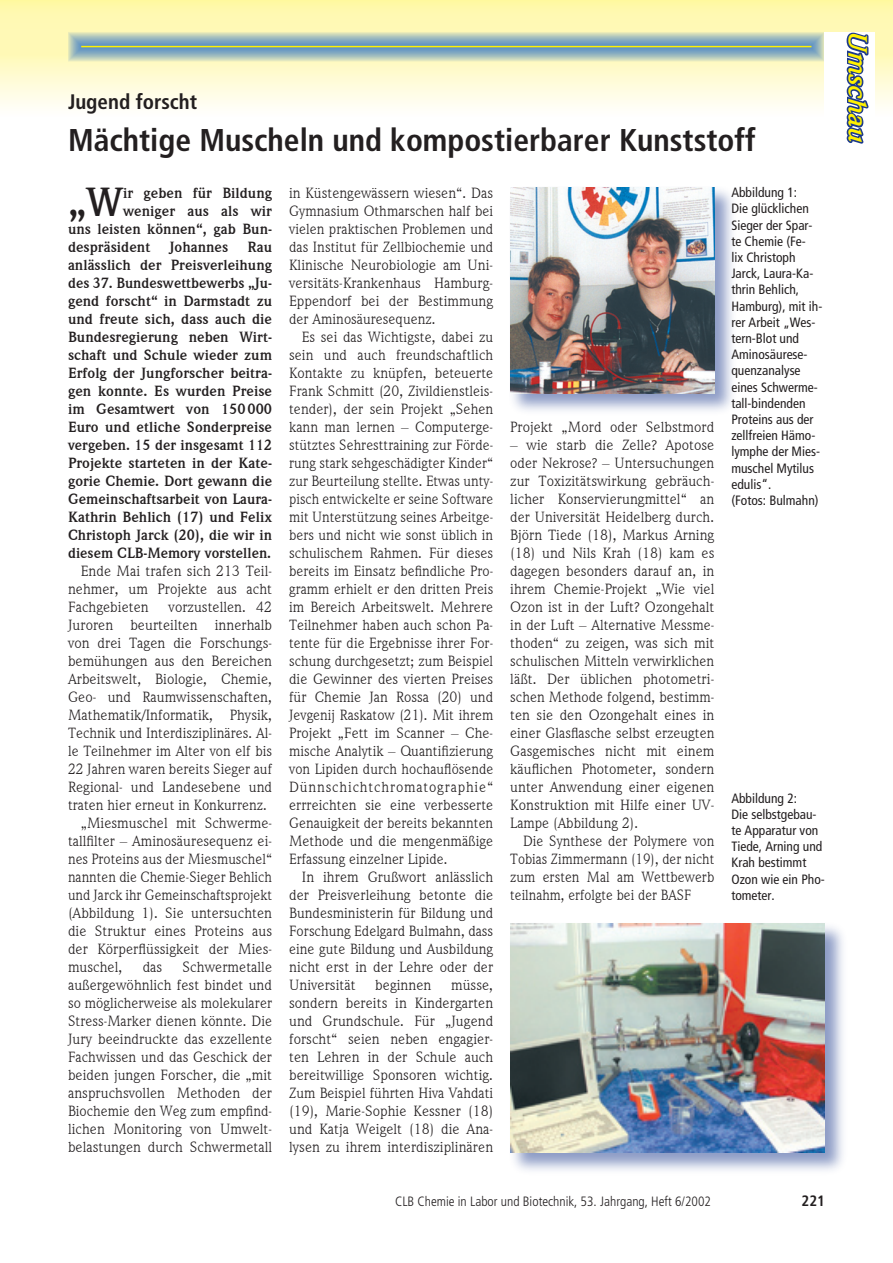
<style>
.page{position:relative;width:893px;height:1263px;background:#fff}
.page>*{position:absolute;margin:0;border:0;box-sizing:border-box;transform-origin:0 0}
.t1{font:700 41.25px "Weidemann IT Cby BT";color:#231f20}
.t2{font:700 condensed 31.5px "Frutiger";color:#231f20}
.t3{font:italic 700 27px "Weidemann IT Cby BT";letter-spacing:-.005em;color:#fff101}
.t4{font:700 condensed 21px "Frutiger";color:#231f20}
.t5{font:15px/18px "Weidemann IT Cby BT";color:#231f20;text-align:justify}
.t6{font:700 15px/18px "Weidemann IT Cby BT";color:#231f20;text-align:justify}
.t7{font:700 condensed 15px "Frutiger";color:#231f20}
.t8{font:condensed 13.5px/16.2px "Frutiger";color:#231f20}
.t9{font:300 condensed 13.5px "Frutiger";color:#231f20}
</style>
<div class="page">
<div style="left:0;top:0;width:893px;height:117px;background:linear-gradient(to bottom,#fff89d,#fffdf4)"></div>
<hr style="left:0;top:0;width:1px;height:117px;background:#fff">
<svg style="left:68px;top:32px;width:709px;height:30px;background:#9dbabc"></svg>
<hr style="left:81px;top:46px;width:730px;height:1px;background:#fff101">
<svg style="left:777px;top:31px;width:116px;height:113px"></svg>
<div style="left:509px;top:186px;width:227px;height:230px;background:#1a388c;opacity:.5"></div>
<img style="left:510px;top:187px;width:204px;height:206px">
<div style="left:509px;top:922px;width:339px;height:253px;background:#1a388c;opacity:.5"></div>
<img style="left:510px;top:923px;width:315px;height:229px">
<h3 class="t4" style="left:68px;top:90px;width:131px">Jugend forscht</h3>
<h2 class="t2" style="left:68px;top:122px;width:689px">Mächtige Muscheln und kompostierbarer Kunststoff</h2>
<p class="t8" style="left:731px;top:185px;width:92px">Abbildung 1:<br>Die glücklichen<br>Sieger der Spar&shy;te Chemie (Fe-<br>lix Christoph<br>Jarck, Laura-Ka&shy;thrin Behlich,<br>Hamburg), mit ih&shy;rer Arbeit „Wes&shy;tern-Blot und<br>Aminosäurese&shy;quenzanalyse eines Schwerme&shy;tall-bindenden<br>Proteins aus der zellfreien Hämo&shy;lymphe der Mies&shy;muschel Mytilus edulis“.<br>(Fotos: Bulmahn)</p>
<h1 class="t1" style="left:68px;top:176px;width:57px">„W</h1>
<p class="t6" style="left:123px;top:184px;width:151px">ir geben für Bildung</p>
<p class="t5" style="left:289px;top:184px;width:206px">in Küstengewässern wiesen“. Das Gymnasium Othmarschen half bei vielen praktischen Problemen und das Institut für Zellbiochemie und Klinische Neurobiologie am Uni&shy;versitäts-Krankenhaus Hamburg-Eppendorf bei der Bestimmung der Aminosäuresequenz.</p>
<p class="t5" style="left:289px;top:328px;width:206px;text-indent:13px">Es sei das Wichtigste, dabei zu sein und auch freundschaftlich Kontakte zu knüpfen, beteuerte Frank Schmitt (20, Zivildienstleis&shy;tender), der sein Projekt „Sehen kann man lernen – Computerge&shy;stütztes Sehresttraining zur Förde&shy;rung stark sehgeschädigter Kinder“ zur Beurteilung stellte. Etwas unty&shy;pisch entwickelte er seine Software mit Unterstützung seines Arbeitge&shy;bers und nicht wie sonst üblich in schulischem Rahmen. Für dieses bereits im Einsatz befindliche Pro&shy;gramm erhielt er den dritten Preis im Bereich Arbeitswelt. Mehrere Teilnehmer haben auch schon Pa&shy;tente für die Ergebnisse ihrer For&shy;schung durchgesetzt; zum Beispiel die Gewinner des vierten Preises für Chemie Jan Rossa (20) und Jevgenij Raskatow (21). Mit ihrem Projekt „Fett im Scanner – Che&shy;mische Analytik – Quantifizierung von Lipiden durch hochauflösende Dünnschichtchromatographie“ errreichten sie eine verbesserte Genauigkeit der bereits bekannten Methode und die mengenmäßige Erfassung einzelner Lipide.</p>
<p class="t5" style="left:289px;top:868px;width:206px;text-indent:13px">In ihrem Grußwort anlässlich der Preisverleihung betonte die Bundesministerin für Bildung und Forschung Edelgard Bulmahn, dass eine gute Bildung und Ausbildung nicht erst in der Lehre oder der Universität</p>
<p class="t6" style="left:123px;top:202px;width:151px">weniger aus als wir</p>
<p class="t6" style="left:68px;top:220px;width:206px">uns leisten können“, gab Bun-</p>
<p class="t6" style="left:68px;top:238px;width:84px">despräsident</p>
<p class="t6" style="left:169px;top:238px;width:60px">Johannes</p>
<p class="t6" style="left:68px;top:238px;width:206px;text-indent:179px">Rau anlässlich der Preisverleihung des 37. Bundeswettbewerbs „Ju&shy;gend forscht“ in Darmstadt zu und freute sich, dass auch die Bundesregierung neben Wirt&shy;schaft und Schule wieder zum Erfolg der Jungforscher beitra&shy;gen konnte. Es wurden Preise im Gesamtwert von 150 000<br>Euro und etliche Sonderpreise vergeben. 15 der insgesamt 112<br>Projekte starteten in der Kate&shy;gorie Chemie. Dort gewann die Gemeinschaftsarbeit von Laura-Kathrin Behlich (17) und Felix Christoph Jarck (20), die wir in diesem CLB-Memory vorstellen.</p>
<p class="t5" style="left:68px;top:562px;width:206px;text-indent:13px">Ende Mai trafen sich 213 Teil&shy;nehmer, um Projekte aus acht Fachgebieten</p>
<p class="t5" style="left:510px;top:418px;width:206px">Projekt „Mord oder Selbstmord</p>
<p class="t5" style="left:510px;top:436px;width:206px">– wie starb die Zelle? Apotose oder Nekrose? – Untersuchungen zur Toxizitätswirkung gebräuch&shy;licher Konservierungmittel“ an der Universität Heidelberg durch.<br>Björn Tiede (18), Markus Arning (18) und Nils Krah (18) kam es dagegen besonders darauf an, in ihrem Chemie-Projekt „Wie viel Ozon ist in der Luft? Ozongehalt in der Luft – Alternative Messme&shy;thoden“ zu zeigen, was sich mit schulischen Mitteln verwirklichen läßt. Der üblichen photometri&shy;schen Methode folgend, bestimm&shy;ten sie den Ozongehalt eines in einer Glasflasche selbst erzeugten Gasgemisches nicht mit einem käuflichen Photometer, sondern unter Anwendung einer eigenen Konstruktion mit Hilfe einer UV-Lampe (Abbildung 2).</p>
<p class="t5" style="left:510px;top:832px;width:206px;text-indent:13px">Die Synthese der Polymere von Tobias Zimmermann (19), der nicht zum ersten Mal am Wettbewerb teilnahm, erfolgte bei der BASF</p>
<p class="t5" style="left:169px;top:598px;width:105px">vorzustellen. 42</p>
<p class="t5" style="left:68px;top:616px;width:206px">Juroren beurteilten innerhalb</p>
<p class="t5" style="left:68px;top:634px;width:206px">von drei Tagen die Forschungs-</p>
<p class="t5" style="left:68px;top:652px;width:206px">bemühungen aus den Bereichen</p>
<p class="t5" style="left:68px;top:670px;width:206px">Arbeitswelt, Biologie, Chemie,</p>
<p class="t5" style="left:68px;top:688px;width:206px">Geo- und Raumwissenschaften,</p>
<p class="t5" style="left:68px;top:706px;width:206px">Mathematik/Informatik, Physik,</p>
<p class="t5" style="left:68px;top:724px;width:206px">Technik und Interdisziplinäres. Al-</p>
<p class="t5" style="left:68px;top:742px;width:206px">le Teilnehmer im Alter von elf bis</p>
<p class="t5" style="left:68px;top:760px;width:206px">22 Jahren waren bereits Sieger auf</p>
<p class="t5" style="left:68px;top:778px;width:206px">Regional- und Landesebene und</p>
<p class="t5" style="left:68px;top:796px;width:201px">traten hier erneut in Konkurrenz.</p>
<p class="t5" style="left:81px;top:814px;width:193px">„Miesmuschel mit Schwerme-</p>
<p class="t5" style="left:68px;top:832px;width:206px">tallfilter – Aminosäuresequenz ei-</p>
<p class="t5" style="left:68px;top:850px;width:206px">nes Proteins aus der Miesmuschel“</p>
<p class="t5" style="left:68px;top:868px;width:206px">nannten die Chemie-Sieger Behlich</p>
<p class="t5" style="left:68px;top:886px;width:206px">und Jarck ihr Gemeinschaftsprojekt</p>
<p class="t5" style="left:68px;top:904px;width:206px">(Abbildung 1). Sie untersuchten</p>
<p class="t5" style="left:68px;top:922px;width:206px">die Struktur eines Proteins aus</p>
<p class="t5" style="left:68px;top:940px;width:206px">der Körperflüssigkeit der Mies-</p>
<p class="t5" style="left:68px;top:958px;width:56px">muschel,</p>
<p class="t5" style="left:143px;top:958px;width:21px">das</p>
<p class="t8" style="left:731px;top:790px;width:95px">Abbildung 2:<br>Die selbstgebau&shy;te Apparatur von<br>Tiede, Arning und<br>Krah bestimmt<br>Ozon wie ein Pho&shy;tometer.</p>
<p class="t5" style="left:68px;top:958px;width:206px;text-indent:115px">Schwermetalle außergewöhnlich fest bindet und so möglicherweise als molekularer Stress-Marker dienen könnte. Die Jury beeindruckte das exzellente Fachwissen und das Geschick der beiden jungen Forscher, die „mit anspruchsvollen Methoden der Biochemie den Weg zum empfind&shy;lichen Monitoring von Umwelt&shy;belastungen durch Schwermetall</p>
<p class="t5" style="left:375px;top:976px;width:58px">beginnen</p>
<p class="t5" style="left:289px;top:976px;width:206px;text-indent:162px">müsse, sondern bereits in Kindergarten und Grundschule. Für „Jugend forscht“ seien neben engagier&shy;ten Lehren in der Schule auch bereitwillige Sponsoren wichtig.<br>Zum Beispiel führten Hiva Vahdati (19), Marie-Sophie Kessner (18) und Katja Weigelt (18) die Ana&shy;lysen zu ihrem interdisziplinären</p>
<p class="t9" style="left:395px;top:1194px;width:317px">CLB Chemie in Labor und Biotechnik, 53. Jahrgang, Heft 6/2002</p>
<p class="t7" style="left:801px;top:1192px;width:25px">221</p>
<h3 class="t3" style="left:874px;top:32px;width:113px;rotate:90deg">Umschau</h3>
</div>
